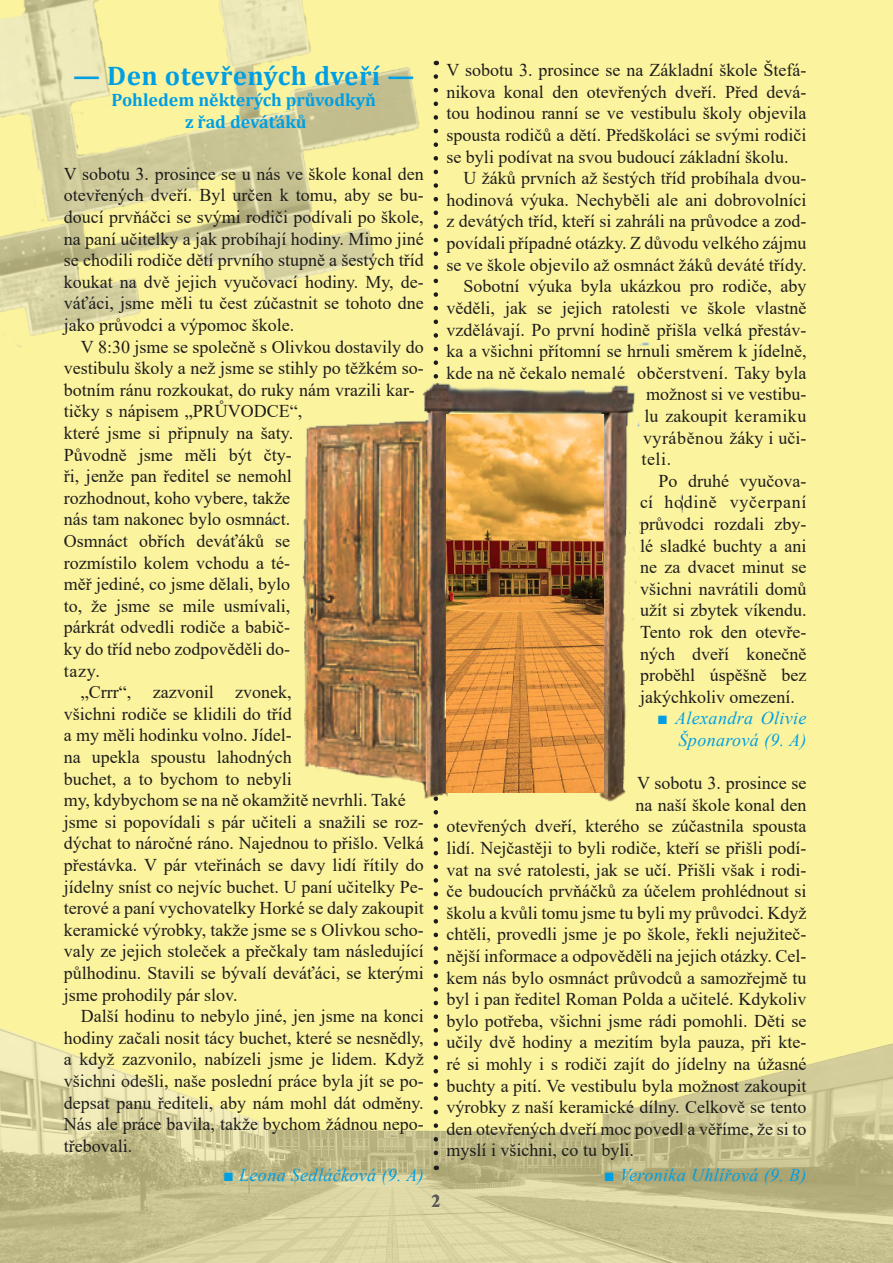
<style>
.page{position:relative;width:893px;height:1263px;background:#fff}
.page>*{position:absolute;margin:0;border:0;box-sizing:border-box;transform-origin:0 0}
.Nadpis{font:700 27px "Cambria";letter-spacing:.02em;color:#009fe3}
.t1{font:18px/21.6px "Times New Roman";color:#1d1d1b;text-align:justify}
.Podpis{font:italic 18px/21.6px "Times New Roman";letter-spacing:.02em;color:#009fe3;text-align:right}
.t2{font:700 18px/21.6px "Cambria";color:#009fe3;text-align:center}
.t3{font:18px "Times New Roman";letter-spacing:.03em;color:#1d1d1b}
.t4{font:700 18px "Times New Roman";color:#1d1d1b}
</style>
<div class="page">
<div style="left:0;top:0;width:893px;height:990px;background:#fcf39e"></div>
<img style="left:0;top:0;width:574px;height:522px">
<img style="left:0;top:990px;width:893px;height:273px">
<svg style="left:434px;top:76px;width:4px;height:1094px;background:#bbb578"></svg>
<img style="left:272px;top:333px;width:410px;height:495px">
<img style="left:446px;top:414px;width:158px;height:378px">
<img style="left:892px;top:296px;width:1px;height:199px">
<p class="Nadpis" style="left:73px;top:57px;width:343px">— Den otevřených dveří —</p>
<p class="t2" style="left:111px;top:89px;width:266px">Pohledem některých průvodkyň z řad deváťáků</p>
<p class="t1" style="left:64px;top:162px;width:362px">V sobotu 3. prosince se u nás ve škole konal den otevřených dveří. Byl určen k tomu, aby se bu&shy;doucí prvňáčci se svými rodiči podívali po škole, na paní učitelky a jak probíhají hodiny. Mimo jiné se chodili rodiče dětí prvního stupně a šestých tříd koukat na dvě jejich vyučovací hodiny. My, de&shy;váťáci, jsme měli tu čest zúčastnit se tohoto dne jako průvodci a výpomoc škole.</p>
<p class="t1" style="left:64px;top:335px;width:361px;text-align:left;text-indent:17px">V 8:30 jsme se společně s Olivkou dostavily do vestibulu školy a než jsme se stihly po těžkém so&shy;botním ránu rozkoukat, do ruky nám vrazili kar&shy;tičky s nápisem „PRŮVODCE“,<br>které jsme si připnuly na šaty.<br>Původně jsme měli být čty-<br>ři, jenže pan ředitel se nemohl<br>rozhodnout, koho vybere, takže<br>nás tam nakonec bylo osmnáct.<br>Osmnáct obřích deváťáků se<br>rozmístilo kolem vchodu a té-<br>měř jediné, co jsme dělali, bylo<br>to, že jsme se mile usmívali,<br>párkrát odvedli rodiče a babič-<br>ky do tříd nebo zodpověděli do-<br>tazy.</p>
<p class="t1" style="left:64px;top:681px;width:362px;text-align:left;text-indent:17px">„Crrr“, zazvonil zvonek,<br>všichni rodiče se klidili do tříd<br>a my měli hodinku volno. Jídel-<br>na upekla spoustu lahodných<br>buchet, a to bychom to nebyli<br>my, kdybychom se na ně okamžitě nevrhli. Také jsme si popovídali s pár učiteli a snažili se roz&shy;dýchat to náročné ráno. Najednou to přišlo. Velká přestávka. V pár vteřinách se davy lidí řítily do jídelny sníst co nejvíc buchet. U paní učitelky Pe&shy;terové a paní vychovatelky Horké se daly zakoupit keramické výrobky, takže jsme se s Olivkou scho&shy;valy ze jejich stoleček a přečkaly tam následující půlhodinu. Stavili se bývalí deváťáci, se kterými jsme prohodily pár slov.</p>
<p class="t1" style="left:64px;top:1005px;width:362px;text-indent:17px">Další hodinu to nebylo jiné, jen jsme na konci hodiny začali nosit tácy buchet, které se nesnědly, a když zazvonilo, nabízeli jsme je lidem. Když všichni odešli, naše poslední práce byla jít se po&shy;depsat panu řediteli, aby nám mohl dát odměny.<br>Nás ale práce bavila, takže bychom žádnou nepo&shy;třebovali.</p>
<p class="Podpis" style="left:223px;top:1164px;width:202px">■ Leona Sedláčková (9. A)</p>
<p class="t1" style="left:446px;top:59px;width:362px">V sobotu 3. prosince se na Základní škole Štefá&shy;nikova konal den otevřených dveří. Před devá&shy;tou hodinou ranní se ve vestibulu školy objevila spousta rodičů a dětí. Předškoláci se svými rodiči se byli podívat na svou budoucí základní školu.</p>
<p class="t1" style="left:446px;top:167px;width:362px;text-indent:17px">U žáků prvních až šestých tříd probíhala dvou&shy;hodinová výuka. Nechyběli ale ani dobrovolníci z devátých tříd, kteří si zahráli na průvodce a zod&shy;povídali případné otázky. Z důvodu velkého zájmu se ve škole objevilo až osmnáct žáků deváté třídy.</p>
<p class="t1" style="left:463px;top:275px;width:345px">Sobotní výuka byla ukázkou pro rodiče, aby</p>
<p class="t1" style="left:446px;top:296px;width:362px">věděli, jak se jejich ratolesti ve škole vlastně</p>
<p class="t1" style="left:446px;top:318px;width:361px">vzdělávají. Po první hodině přišla velká přestáv-</p>
<p class="t1" style="left:446px;top:340px;width:362px">ka a všichni přítomní se hrnuli směrem k jídelně,</p>
<p class="t1" style="left:446px;top:361px;width:362px">kde na ně čekalo nemalé občerstvení. Taky byla</p>
<p class="t1" style="left:646px;top:383px;width:162px">možnost si ve vestibu-</p>
<p class="t1" style="left:644px;top:404px;width:164px">lu zakoupit keramiku</p>
<p class="t3" style="left:643px;top:425px;width:165px">vyráběnou žáky i uči-</p>
<p class="t1" style="left:641px;top:448px;width:31px">teli.</p>
<p class="t1" style="left:640px;top:469px;width:168px;text-indent:19px">Po druhé vyučova&shy;cí hodině vyčerpaní průvodci rozdali zby&shy;lé sladké buchty a ani ne za dvacet minut se všichni navrátili domů užít si zbytek víkendu.<br>Tento rok den otevře&shy;ných dveří konečně proběhl úspěšně bez jakýchkoliv omezení.</p>
<p class="Podpis" style="left:657px;top:707px;width:151px">■ Alexandra Olivie<br>Šponarová (9. A)</p>
<p class="t1" style="left:637px;top:772px;width:171px">V sobotu 3. prosince se</p>
<p class="t1" style="left:635px;top:793px;width:173px">na naší škole konal den</p>
<p class="t1" style="left:446px;top:815px;width:362px">otevřených dveří, kterého se zúčastnila spousta</p>
<p class="t1" style="left:446px;top:836px;width:361px">lidí. Nejčastěji to byli rodiče, kteří se přišli podí-</p>
<p class="t1" style="left:446px;top:858px;width:361px">vat na své ratolesti, jak se učí. Přišli však i rodi-</p>
<p class="t1" style="left:446px;top:880px;width:361px">če budoucích prvňáčků za účelem prohlédnout si</p>
<p class="t1" style="left:446px;top:901px;width:362px">školu a kvůli tomu jsme tu byli my průvodci. Když</p>
<p class="t1" style="left:446px;top:923px;width:361px">chtěli, provedli jsme je po škole, řekli nejužiteč-</p>
<p class="t1" style="left:446px;top:944px;width:361px">nější informace a odpověděli na jejich otázky. Cel-</p>
<p class="t1" style="left:446px;top:966px;width:362px">kem nás bylo osmnáct průvodců a samozřejmě tu</p>
<p class="t1" style="left:446px;top:988px;width:362px">byl i pan ředitel Roman Polda a učitelé. Kdykoliv</p>
<p class="t1" style="left:446px;top:1009px;width:362px">bylo potřeba, všichni jsme rádi pomohli. Děti se</p>
<p class="t1" style="left:446px;top:1031px;width:361px">učily dvě hodiny a mezitím byla pauza, při kte-</p>
<p class="t1" style="left:446px;top:1052px;width:361px">ré si mohly i s rodiči zajít do jídelny na úžasné</p>
<p class="t1" style="left:446px;top:1074px;width:362px">buchty a pití. Ve vestibulu byla možnost zakoupit</p>
<p class="t1" style="left:446px;top:1096px;width:362px">výrobky z naší keramické dílny. Celkově se tento</p>
<p class="t1" style="left:446px;top:1117px;width:362px">den otevřených dveří moc povedl a věříme, že si to</p>
<p class="t1" style="left:446px;top:1139px;width:189px">myslí i všichni, co tu byli.</p>
<p class="Podpis" style="left:604px;top:1164px;width:204px">■ Veronika Uhlířová (9. B)</p>
<p class="t4" style="left:431px;top:1188px;width:10px">2</p>
</div>
